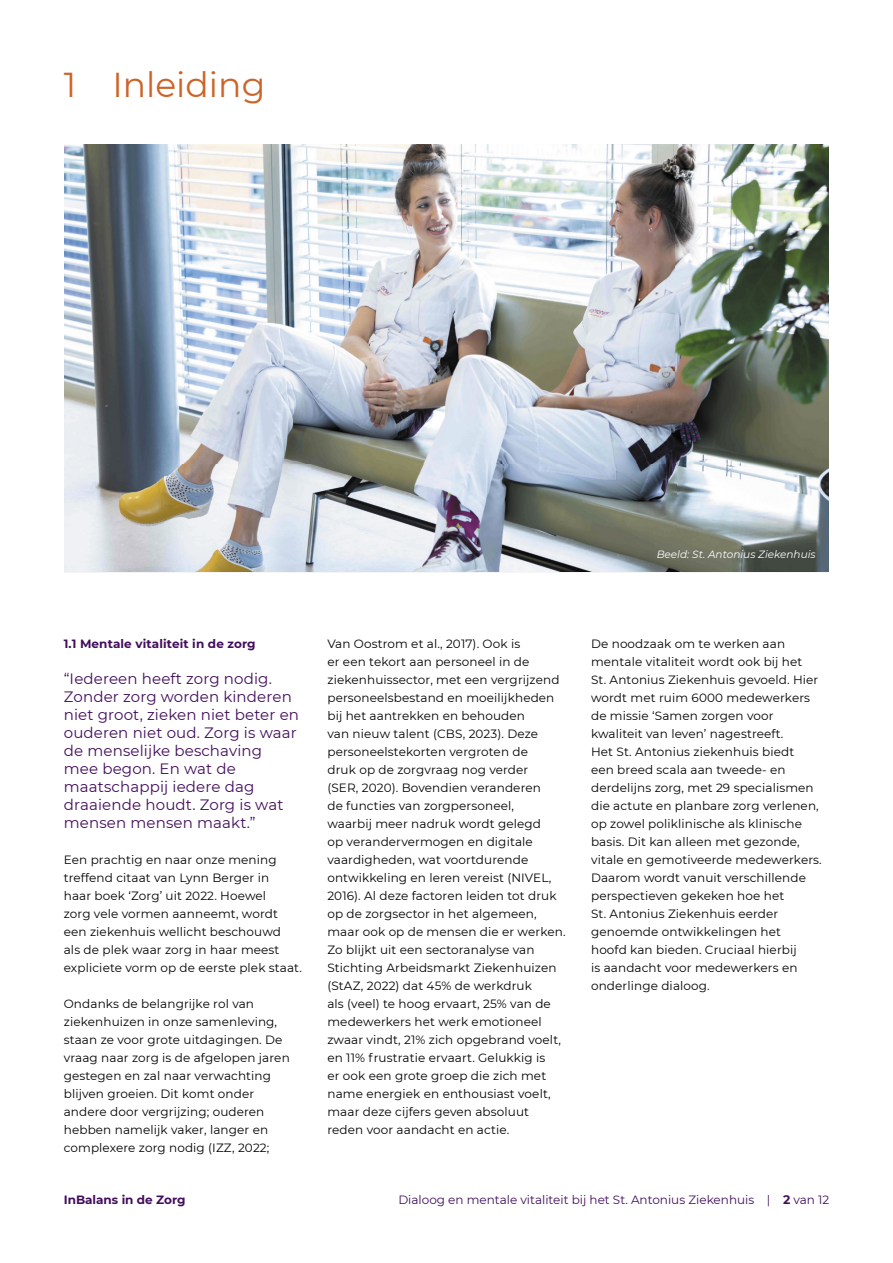
<style>
.page{position:relative;width:893px;height:1263px;background:#fff}
.page>*{position:absolute;margin:0;border:0;box-sizing:border-box;transform-origin:0 0}
.t1{font:34.5px "Montserrat";color:#cc6427}
.t2{font:15px/18px "Montserrat";letter-spacing:.01em;color:#420e5b}
.t3{font:12px/18px "Montserrat";letter-spacing:.01em;color:#000}
.t4{font:12px "Montserrat";color:#420e5b}
.t5{font:700 12px "Montserrat";letter-spacing:.01em;color:#420e5b}
.t6{font:italic 10.5px "Montserrat";color:#fff}
.s1{font-weight:700;font-size:12.3px}
</style>
<div class="page">
<img style="left:65px;top:144px;width:763px;height:428px">
<h1 class="t1" style="left:64px;top:61px;width:203px">1 Inleiding</h1>
<p class="t6" style="left:657px;top:547px;width:161px">Beeld: St. Antonius Ziekenhuis</p>
<p class="t5" style="left:64px;top:635px;width:193px">1.1 Mentale vitaliteit in de zorg</p>
<p class="t2" style="left:64px;top:669px;width:237px">“Iedereen heeft zorg nodig.<br>Zonder zorg worden kinderen niet groot, zieken niet beter en ouderen niet oud. Zorg is waar de menselijke beschaving mee begon. En wat de maatschappij iedere dag draaiende houdt. Zorg is wat mensen mensen maakt.”</p>
<p class="t3" style="left:64px;top:850px;width:240px">Een prachtig en naar onze mening treffend citaat van Lynn Berger in<br>haar boek ‘Zorg’ uit 2022. Hoewel<br>zorg vele vormen aanneemt, wordt een ziekenhuis wellicht beschouwd<br>als de plek waar zorg in haar meest expliciete vorm op de eerste plek staat.</p>
<p class="t3" style="left:64px;top:994px;width:227px">Ondanks de belangrijke rol van ziekenhuizen in onze samenleving, staan ze voor grote uitdagingen. De vraag naar zorg is de afgelopen jaren gestegen en zal naar verwachting blijven groeien. Dit komt onder andere door vergrijzing; ouderen hebben namelijk vaker, langer en complexere zorg nodig (IZZ, 2022;</p>
<p class="t3" style="left:327px;top:634px;width:240px">Van Oostrom et al., 2017). Ook is<br>er een tekort aan personeel in de ziekenhuissector, met een vergrijzend personeelsbestand en moeilijkheden bij het aantrekken en behouden<br>van nieuw talent (CBS, 2023). Deze personeelstekorten vergroten de<br>druk op de zorgvraag nog verder<br>(SER, 2020). Bovendien veranderen<br>de functies van zorgpersoneel,<br>waarbij meer nadruk wordt gelegd<br>op verandervermogen en digitale vaardigheden, wat voortdurende ontwikkeling en leren vereist (NIVEL, 2016). Al deze factoren leiden tot druk op de zorgsector in het algemeen, maar ook op de mensen die er werken.<br>Zo blijkt uit een sectoranalyse van Stichting Arbeidsmarkt Ziekenhuizen (StAZ, 2022) dat 45% de werkdruk<br>als (veel) te hoog ervaart, 25% van de medewerkers het werk emotioneel zwaar vindt, 21% zich opgebrand voelt, en 11% frustratie ervaart. Gelukkig is<br>er ook een grote groep die zich met name energiek en enthousiast voelt, maar deze cijfers geven absoluut reden voor aandacht en actie.</p>
<p class="t3" style="left:591px;top:634px;width:232px">De noodzaak om te werken aan mentale vitaliteit wordt ook bij het<br>St. Antonius Ziekenhuis gevoeld. Hier wordt met ruim 6000 medewerkers de missie ‘Samen zorgen voor kwaliteit van leven’ nagestreeft.<br>Het St. Antonius ziekenhuis biedt<br>een breed scala aan tweede- en derdelijns zorg, met 29 specialismen die actute en planbare zorg verlenen, op zowel poliklinische als klinische basis. Dit kan alleen met gezonde, vitale en gemotiveerde medewerkers.<br>Daarom wordt vanuit verschillende perspectieven gekeken hoe het<br>St. Antonius Ziekenhuis eerder genoemde ontwikkelingen het<br>hoofd kan bieden. Cruciaal hierbij<br>is aandacht voor medewerkers en onderlinge dialoog.</p>
<p class="t5" style="left:64px;top:1191px;width:123px">InBalans in de Zorg</p>
<p class="t4" style="left:398px;top:1192px;width:432px">Dialoog en mentale vitaliteit bij het St. Antonius Ziekenhuis | <span class="s1">2</span> van 12</p>
</div>
